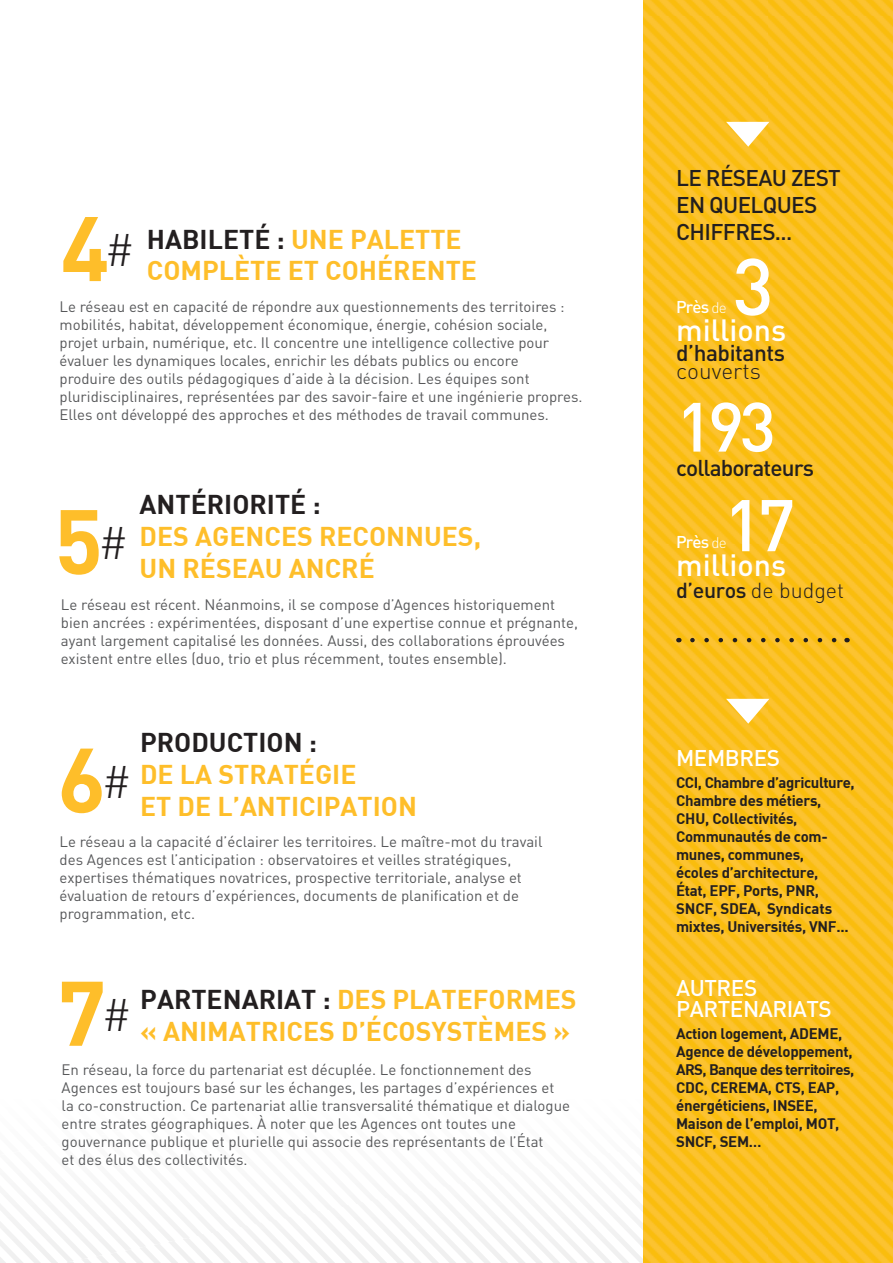
<style>
.page{position:relative;width:893px;height:1263px;background:#fff}
.page>*{position:absolute;margin:0;border:0;box-sizing:border-box;transform-origin:0 0}
.t1{font:90px "DIN Bold";color:#febe2a}
.t2{font:500 71.85px "DIN";color:#fff}
.t3{font:500 68.55px "DIN";color:#fff}
.t4{font:300 45px "DIN";color:#231f20}
.t5{font:500 30.3px "DIN";color:#fff}
.t6{font:26.7px/32px "DIN Bold";color:#febe2a}
.t7{font:26.7px "DIN Bold";color:#231f20}
.t8{font:500 22.65px "DIN";letter-spacing:-.04em;color:#231f20}
.t9{font:500 22.65px "DIN";letter-spacing:-.02em;color:#231f20}
.t10{font:300 22.65px "DIN";color:#231f20}
.t11{font:500 22.5px/27px "DIN";letter-spacing:-.03em;color:#231f20}
.t12{font:500 22.5px/21px "DIN";letter-spacing:-.02em;color:#fff}
.t13{font:300 21.45px "DIN";color:#231f20}
.t14{font:500 16.95px "DIN";letter-spacing:-.05em;color:#fff}
.t15{font:15px/18px "DIN";color:#57585a}
.t16{font:15px/18px "DIN Bold";letter-spacing:-.02em;color:#231f20}
.s1{color:#231f20}
.s2{font-weight:300;font-size:15.15px}
.s3{font-weight:500}
</style>
<div class="page">
<div style="left:0;top:1095px;width:655px;height:168px;background:linear-gradient(to right,#fcfcfc,#fcfcfc)"></div>
<svg style="left:643px;top:0;width:250px;height:1263px;background:#fabf1f"></svg>
<svg style="left:726px;top:122px;width:43px;height:25px"></svg>
<svg style="left:726px;top:699px;width:43px;height:25px"></svg>
<svg style="left:736px;top:258px;width:33px;height:58px"></svg>
<svg style="left:692px;top:638px;width:147px;height:4px"></svg>
<h1 class="t1" style="left:61px;top:190px;width:50px">4</h1>
<h3 class="t6" style="left:147px;top:222px;width:316px"><span class="s1">HABILETÉ :</span> UNE PALETTE</h3>
<h3 class="t4" style="left:105px;top:222px;width:30px">#</h3>
<p class="t15" style="left:60px;top:297px;width:524px">Le réseau est en capacité de répondre aux questionnements des territoires : mobilités, habitat, développement économique, énergie, cohésion sociale, projet urbain, numérique, etc. Il concentre une intelligence collective pour évaluer les dynamiques locales, enrichir les débats publics ou encore<br>produire des outils pédagogiques d’aide à la décision. Les équipes sont pluridisciplinaires, représentées par des savoir-faire et une ingénierie propres.<br>Elles ont développé des approches et des méthodes de travail communes.</p>
<h3 class="t6" style="left:147px;top:254px;width:332px">COMPLÈTE ET COHÉRENTE</h3>
<h1 class="t1" style="left:54px;top:483px;width:75px">5<sup>#</sup></h1>
<h3 class="t7" style="left:140px;top:487px;width:183px">ANTÉRIORITÉ :</h3>
<h3 class="t6" style="left:140px;top:519px;width:343px">DES AGENCES RECONNUES,<br>UN RÉSEAU ANCRÉ</h3>
<p class="t15" style="left:61px;top:595px;width:518px">Le réseau est récent. Néanmoins, il se compose d’Agences historiquement bien ancrées : expérimentées, disposant d’une expertise connue et prégnante, ayant largement capitalisé les données. Aussi, des collaborations éprouvées existent entre elles (duo, trio et plus récemment, toutes ensemble).</p>
<h1 class="t1" style="left:57px;top:721px;width:75px">6<sup>#</sup></h1>
<h3 class="t7" style="left:140px;top:724px;width:178px">PRODUCTION :</h3>
<h3 class="t6" style="left:140px;top:757px;width:278px">DE LA STRATÉGIE<br>ET DE L’ANTICIPATION</h3>
<p class="t15" style="left:60px;top:833px;width:484px">Le réseau a la capacité d’éclairer les territoires. Le maître-mot du travail des Agences est l’anticipation : observatoires et veilles stratégiques, expertises thématiques novatrices, prospective territoriale, analyse et évaluation de retours d’expériences, documents de planification et de programmation, etc.</p>
<h1 class="t1" style="left:57px;top:954px;width:75px">7<sup>#</sup></h1>
<h3 class="t6" style="left:140px;top:982px;width:438px"><span class="s1">PARTENARIAT :</span> DES PLATEFORMES « ANIMATRICES D’ÉCOSYSTÈMES »</h3>
<p class="t15" style="left:62px;top:1061px;width:510px">En réseau, la force du partenariat est décuplée. Le fonctionnement des Agences est toujours basé sur les échanges, les partages d’expériences et la co-construction. Ce partenariat allie transversalité thématique et dialogue entre strates géographiques. À noter que les Agences ont toutes une gouvernance publique et plurielle qui associe des représentants de l’État<br>et des élus des collectivités.</p>
<h3 class="t11" style="left:676px;top:164px;width:166px">LE RÉSEAU ZEST<br>EN QUELQUES<br>CHIFFRES...</h3>
<p class="t14" style="left:676px;top:296px;width:52px">Près <span class="s2">de</span></p>
<h3 class="t5" style="left:676px;top:311px;width:112px">millions</h3>
<h3 class="t9" style="left:676px;top:339px;width:110px">d’habitants</h3>
<h3 class="t10" style="left:676px;top:357px;width:86px">couverts</h3>
<h3 class="t3" style="left:676px;top:383px;width:101px">193</h3>
<h3 class="t8" style="left:676px;top:454px;width:139px">collaborateurs</h3>
<h2 class="t2" style="left:724px;top:479px;width:73px">17</h2>
<p class="t14" style="left:676px;top:531px;width:52px">Près <span class="s2">de</span></p>
<h3 class="t5" style="left:676px;top:546px;width:112px">millions</h3>
<h3 class="t13" style="left:676px;top:577px;width:170px"><span class="s3">d’euros</span> de budget</h3>
<h3 class="t12" style="left:676px;top:746px;width:105px">MEMBRES</h3>
<p class="t16" style="left:676px;top:773px;width:180px">CCI, Chambre d’agriculture,<br>Chambre des métiers,<br>CHU, Collectivités,<br>Communautés de com&shy;munes, communes,<br>écoles d’architecture,<br>État, EPF, Ports, PNR,<br>SNCF, SDEA, Syndicats mixtes, Universités, VNF...</p>
<h3 class="t12" style="left:676px;top:976px;width:157px">AUTRES<br>PARTENARIATS</h3>
<p class="t16" style="left:676px;top:1024px;width:180px">Action logement, ADEME,<br>Agence de développement,<br>ARS, Banque des territoires,<br>CDC, CEREMA, CTS, EAP, énergéticiens, INSEE,<br>Maison de l’emploi, MOT,<br>SNCF, SEM…</p>
</div>
